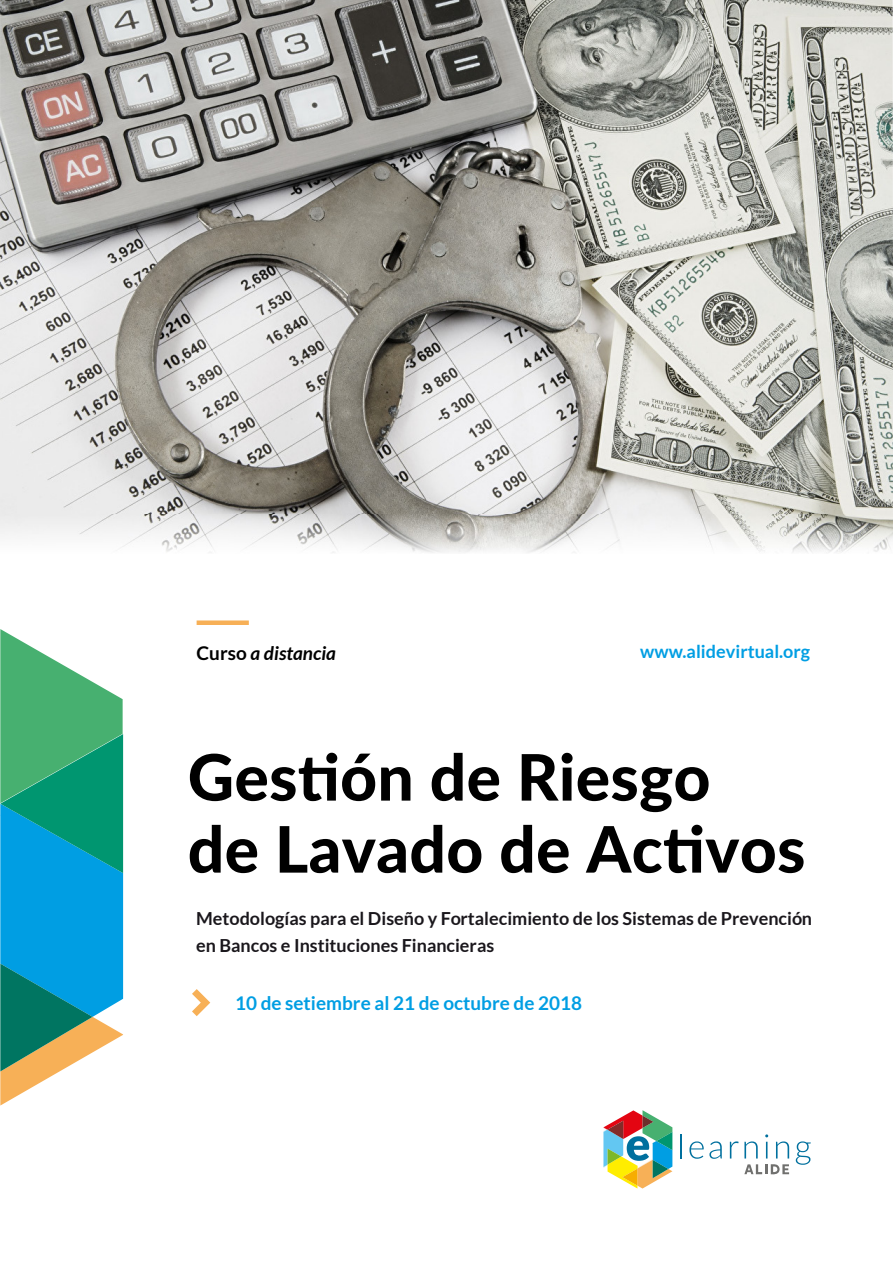
<style>
.page{position:relative;width:893px;height:1263px;background:#fff}
.page>*{position:absolute;margin:0;border:0;box-sizing:border-box;transform-origin:0 0}
.t1{font:700 18.9px "Lato";color:#009ee3}
.t2{font:italic 700 18.9px "Lato";color:#000}
.t3{font:700 18px/27px "Lato";color:#1a171c}
.t4{font:700 18px "Lato";color:#009ee3}
.s1{font-style:normal}
</style>
<div class="page">
<img style="left:0;top:0;width:893px;height:514px">
<hr style="left:680px;top:1134px;width:2px;height:24px;background:#00709e">
<svg style="left:689px;top:1141px;width:33px;height:18px"></svg>
<svg style="left:730px;top:1141px;width:28px;height:17px"></svg>
<svg style="left:765px;top:1134px;width:3px;height:24px"></svg>
<svg style="left:776px;top:1141px;width:13px;height:17px"></svg>
<svg style="left:796px;top:1141px;width:15px;height:24px"></svg>
<svg style="left:603px;top:1110px;width:69px;height:78px"></svg>
<svg style="left:744px;top:1164px;width:45px;height:10px"></svg>
<div style="left:197px;top:620px;width:52px;height:5px;background:#f7b057"></div>
<svg style="left:190px;top:753px;width:185px;height:48px"></svg>
<svg style="left:381px;top:767px;width:29px;height:34px"></svg>
<svg style="left:432px;top:753px;width:67px;height:48px"></svg>
<svg style="left:522px;top:753px;width:187px;height:59px"></svg>
<svg style="left:190px;top:825px;width:31px;height:48px"></svg>
<svg style="left:227px;top:839px;width:30px;height:34px"></svg>
<svg style="left:280px;top:825px;width:162px;height:48px"></svg>
<svg style="left:448px;top:839px;width:33px;height:34px"></svg>
<svg style="left:501px;top:825px;width:31px;height:48px"></svg>
<svg style="left:538px;top:839px;width:31px;height:34px"></svg>
<svg style="left:586px;top:825px;width:218px;height:48px"></svg>
<svg style="left:0;top:629px;width:123px;height:476px"></svg>
<svg style="left:192px;top:989px;width:18px;height:27px"></svg>
<img style="left:0;top:514px;width:893px;height:39px">
<p class="t2" style="left:197px;top:642px;width:141px"><span class="s1">Curso</span> a distancia</p>
<p class="t4" style="left:640px;top:641px;width:171px">www.alidevirtual.org</p>
<p class="t3" style="left:196px;top:904px;width:617px">Metodologías para el Diseño y Fortalecimiento de los Sistemas de Prevención en Bancos e Instituciones Financieras</p>
<p class="t1" style="left:235px;top:993px;width:348px">10 de setiembre al 21 de octubre de 2018</p>
</div>
